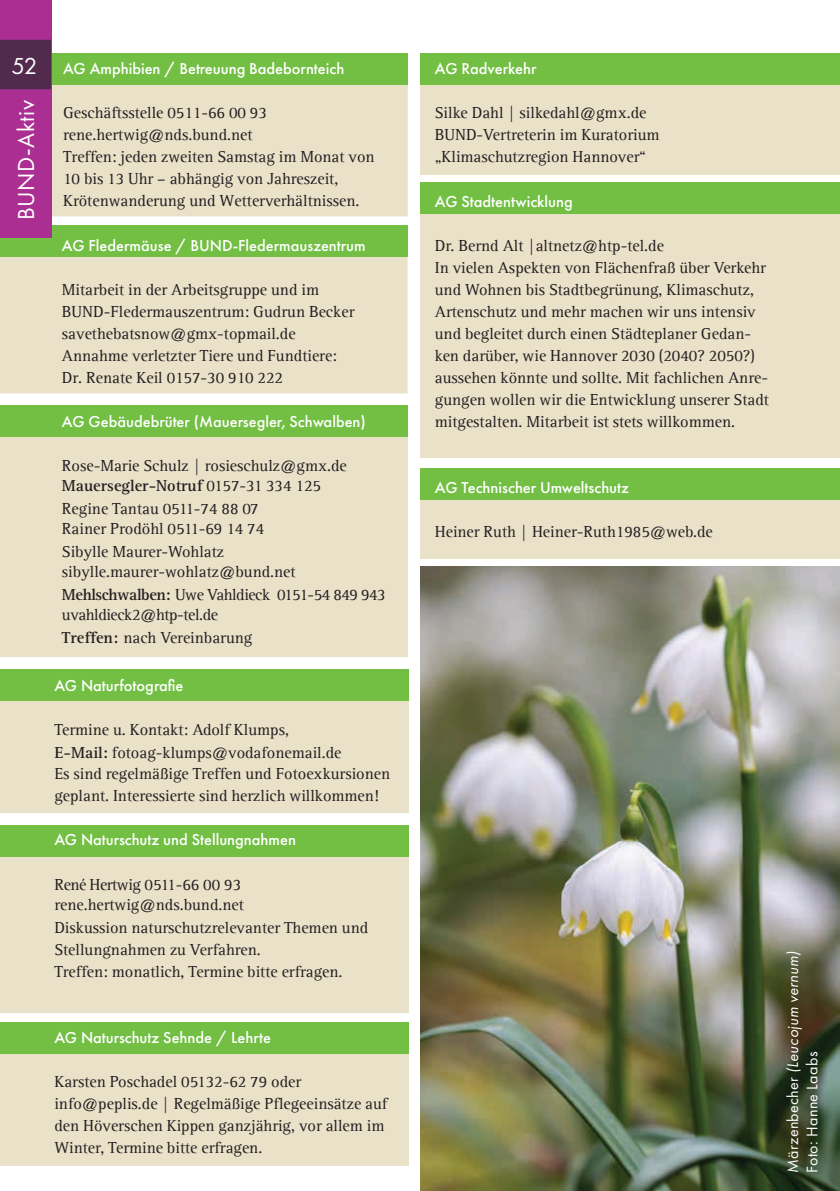
<style>
.page{position:relative;width:840px;height:1191px;background:#fff}
.page>*{position:absolute;margin:0;border:0;box-sizing:border-box;transform-origin:0 0}
.t1{font:24px "Futura PT";letter-spacing:.025em;color:#fff}
.t2{font:16.4px/22px "Agfa Rotis Serif";color:#231f20}
.t3{font:500 16.4px "Futura PT";color:#fff}
.t4{font:16.4px/20px "Agfa Rotis Serif";letter-spacing:-.025em;color:#231f20}
.t5{font:16px/19.2px "Futura PT";letter-spacing:.02em;color:#fff}
.s1{font-weight:700}
.s2{font-style:italic}
</style>
<div class="page">
<img style="left:420px;top:566px;width:419px;height:625px">
<div style="left:420px;top:54px;width:419px;height:121px;background:#eae1c9"></div>
<div style="left:420px;top:54px;width:419px;height:31px;background:#72bf44"></div>
<div style="left:420px;top:185px;width:419px;height:272px;background:#eae1c9"></div>
<div style="left:51px;top:85px;width:356px;height:131px;background:#eae1c9"></div>
<div style="left:0;top:54px;width:407px;height:31px;background:#72bf44"></div>
<div style="left:0;top:257px;width:407px;height:136px;background:#eae1c9"></div>
<div style="left:0;top:225px;width:407px;height:32px;background:#72bf44"></div>
<div style="left:0;top:405px;width:407px;height:252px;background:#eae1c9"></div>
<div style="left:0;top:405px;width:407px;height:32px;background:#72bf44"></div>
<div style="left:0;top:846px;width:408px;height:166px;background:#eae1c9"></div>
<div style="left:0;top:825px;width:408px;height:31px;background:#72bf44"></div>
<div style="left:0;top:1022px;width:408px;height:143px;background:#eae1c9"></div>
<div style="left:0;top:1022px;width:408px;height:31px;background:#72bf44"></div>
<div style="left:420px;top:472px;width:419px;height:86px;background:#eae1c9"></div>
<div style="left:420px;top:468px;width:419px;height:32px;background:#72bf44"></div>
<div style="left:420px;top:183px;width:419px;height:31px;background:#72bf44"></div>
<div style="left:0;top:669px;width:408px;height:143px;background:#eae1c9"></div>
<div style="left:0;top:669px;width:408px;height:32px;background:#72bf44"></div>
<div style="left:0;top:0;width:51px;height:237px;background:#ab2f92"></div>
<div style="left:0;top:40px;width:51px;height:49px;background:#522a4e"></div>
<h1 class="t1" style="left:11px;top:52px;width:28px">52</h1>
<h1 class="t1" style="left:12px;top:220px;width:122px;rotate:-90deg">BUND-Aktiv</h1>
<p class="t3" style="left:63px;top:59px;width:282px">AG Amphibien / Betreuung Badebornteich</p>
<p class="t2" style="left:63px;top:102px;width:313px">Geschäftsstelle 0511-66 00 93 rene.hertwig@nds.bund.net<br>Treffen: jeden zweiten Samstag im Monat von 10 bis 13 Uhr – abhängig von Jahreszeit, Krötenwanderung und Wetterverhältnissen.</p>
<p class="t3" style="left:62px;top:235px;width:305px">AG Fledermäuse / BUND-Fledermauszentrum</p>
<p class="t2" style="left:62px;top:278px;width:294px">Mitarbeit in der Arbeitsgruppe und im BUND-Fledermauszentrum: Gudrun Becker savethebatsnow@gmx-topmail.de Annahme verletzter Tiere und Fundtiere:<br>Dr. Renate Keil 0157-30 910 222</p>
<p class="t3" style="left:62px;top:411px;width:305px">AG Gebäudebrüter (Mauersegler, Schwalben)</p>
<p class="t2" style="left:62px;top:456px;width:286px;line-height:20px">Rose-Marie Schulz | rosieschulz@gmx.de<br><span class="s1">Mauersegler-Notruf</span> 0157-31 334 125</p>
<p class="t2" style="left:62px;top:499px;width:204px;line-height:20px">Regine Tantau 0511-74 88 07<br>Rainer Prodöhl 0511-69 14 74</p>
<p class="t2" style="left:62px;top:542px;width:235px;line-height:20px">Sibylle Maurer-Wohlatz sibylle.maurer-wohlatz@bund.net</p>
<p class="t4" style="left:62px;top:584px;width:325px"><span class="s1">Mehlschwalben:</span> Uwe Vahldieck 0151-54 849 943 uvahldieck2@htp-tel.de</p>
<p class="t2" style="left:62px;top:626px;width:192px"><span class="s1">Treffen:</span> nach Vereinbarung</p>
<p class="t3" style="left:54px;top:675px;width:130px">AG Naturfotografie</p>
<p class="t2" style="left:54px;top:718px;width:288px;line-height:22.8px">Termine u. Kontakt: Adolf Klumps,<br><span class="s1">E-Mail:</span> fotoag-klumps@vodafonemail.de</p>
<p class="t2" style="left:54px;top:762px;width:337px">Es sind regelmäßige Treffen und Fotoexkursionen geplant. Interessierte sind herzlich willkommen!</p>
<p class="t3" style="left:54px;top:829px;width:243px">AG Naturschutz und Stellungnahmen</p>
<p class="t2" style="left:54px;top:874px;width:191px;line-height:20px">René Hertwig 0511-66 00 93 rene.hertwig@nds.bund.net</p>
<p class="t2" style="left:54px;top:916px;width:315px">Diskussion naturschutzrelevanter Themen und<br>Stellungnahmen zu Verfahren.<br>Treffen: monatlich, Termine bitte erfragen.</p>
<p class="t3" style="left:54px;top:1027px;width:218px">AG Naturschutz Sehnde / Lehrte</p>
<p class="t2" style="left:54px;top:1070px;width:334px">Karsten Poschadel 05132-62 79 oder info@peplis.de | Regelmäßige Pflegeeinsätze auf den Höverschen Kippen ganzjährig, vor allem im Winter, Termine bitte erfragen.</p>
<p class="t3" style="left:434px;top:59px;width:103px">AG Radverkehr</p>
<p class="t2" style="left:434px;top:102px;width:226px">Silke Dahl | silkedahl@gmx.de<br>BUND-Vertreterin im Kuratorium „Klimaschutzregion Hannover“</p>
<p class="t3" style="left:434px;top:191px;width:139px">AG Stadtentwicklung</p>
<p class="t2" style="left:434px;top:234px;width:335px">Dr. Bernd Alt |altnetz@htp-tel.de<br>In vielen Aspekten von Flächenfraß über Verkehr und Wohnen bis Stadtbegrünung, Klimaschutz, Artenschutz und mehr machen wir uns intensiv und begleitet durch einen Städteplaner Gedan&shy;ken darüber, wie Hannover 2030 (2040? 2050?) aussehen könnte und sollte. Mit fachlichen Anre&shy;gungen wollen wir die Entwicklung unserer Stadt mitgestalten. Mitarbeit ist stets willkommen.</p>
<p class="t3" style="left:434px;top:477px;width:195px">AG Technischer Umweltschutz</p>
<p class="t2" style="left:434px;top:520px;width:279px">Heiner Ruth | Heiner-Ruth1985@web.de</p>
<p class="t5" style="left:782px;top:1172px;width:223px;rotate:-90deg">Märzenbecher <span class="s2">(Leucojum vernum)<br></span>Foto: Hanne Laabs</p>
</div>
